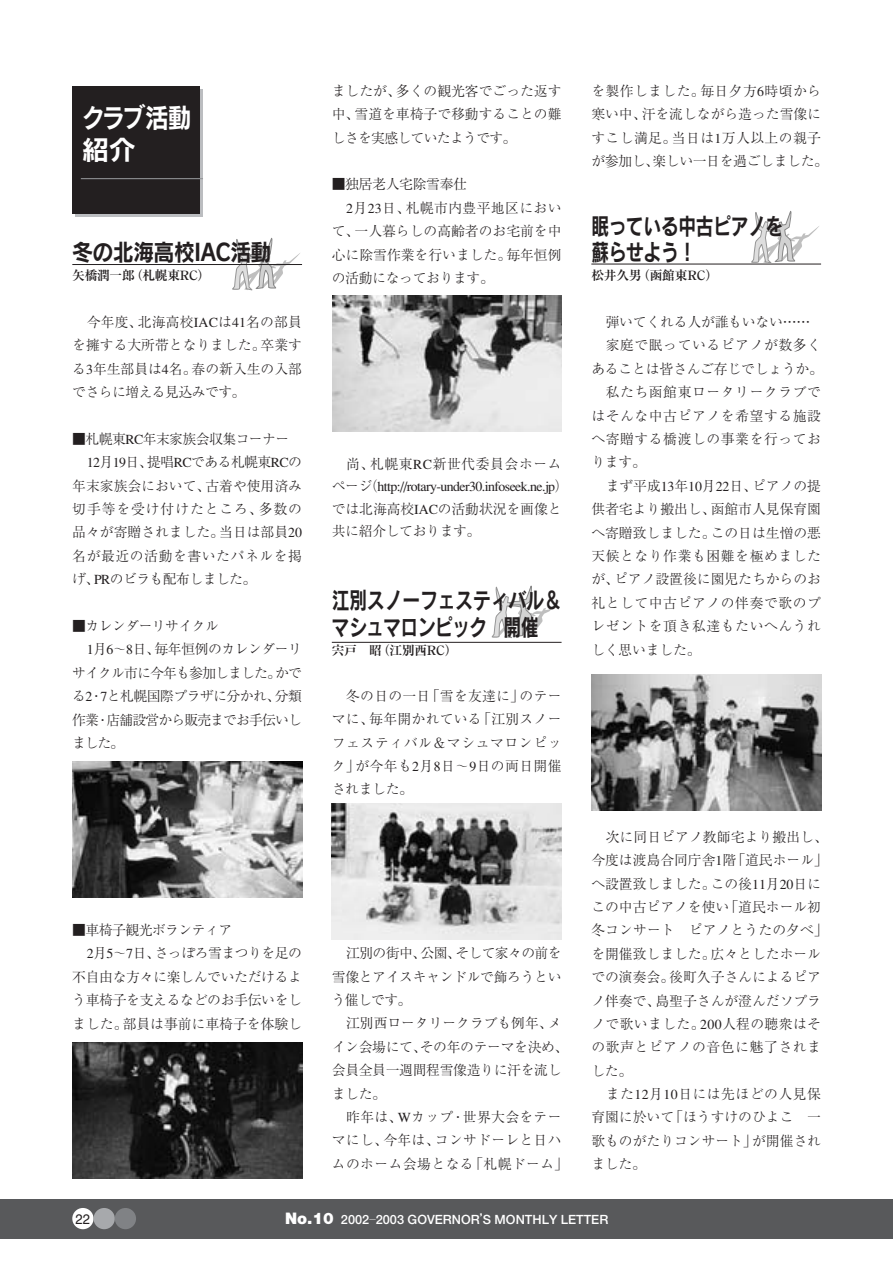
<style>
.page{position:relative;width:893px;height:1262px;background:#fff}
.page>*{position:absolute;margin:0;border:0;box-sizing:border-box;transform-origin:0 0}
.t1{font:27px/31.8px "Rodin CID B";letter-spacing:-.035em;color:#fff;scale:.84 1}
.t2{font:23.4px/26.5px "Rodin CID B";letter-spacing:-.02em;color:#231f20;scale:.76 1}
.t3{font:23.4px "Rodin CID B";letter-spacing:-.02em;color:#231f20;scale:.9 1}
.t4{font:300 13.8px/23.4px "Ryumin";color:#231f20;text-align:justify}
.t5{font:300 13.8px/23.4px "Ryumin";letter-spacing:-.025em;color:#231f20}
.t6{font:300 13.8px "Ryumin";letter-spacing:.04em;color:#231f20}
.t7{font:300 13.8px "Ryumin";letter-spacing:-.04em;color:#231f20}
.t8{font:300 13.8px/23.4px "Ryumin";letter-spacing:.025em;color:#231f20;text-align:center}
.t9{font:300 13.8px "Ryumin";letter-spacing:-.035em;color:#231f20}
.t10{font:300 13.8px "Ryumin";letter-spacing:-.06em;color:#231f20}
.t11{font:300 13.8px "Ryumin";letter-spacing:.065em;color:#231f20}
.t12{font:13.8px "Helvetica";color:#231f20;scale:.95 1}
.t13{font:500 12.75px "Helvetica Neue";color:#fff}
.t14{font:700 12.75px "Ryumin";letter-spacing:-.025em;color:#231f20}
.s1{font-weight:900;font-size:15.9px}
.s2{font-family:"Shin Go"}
</style>
<div class="page">
<img style="left:332px;top:295px;width:229px;height:136px">
<div style="left:0;top:1199px;width:892px;height:40px;background:#58595b"></div>
<div style="left:72px;top:1207px;width:22px;height:22px;background:#fff;border-radius:50%"></div>
<div style="left:93px;top:1207px;width:22px;height:22px;background:#a7a9ac;border-radius:50%"></div>
<div style="left:115px;top:1207px;width:21px;height:22px;background:#808285;border-radius:50%"></div>
<svg style="left:491px;top:585px;width:69px;height:53px"></svg>
<hr style="left:332px;top:642px;width:229px;height:1px;background:#231f20">
<svg style="left:751px;top:211px;width:68px;height:52px"></svg>
<hr style="left:591px;top:264px;width:230px;height:1px;background:#231f20">
<div style="left:75px;top:90px;width:128px;height:127px;background:#bbbdc0"></div>
<div style="left:72px;top:87px;width:128px;height:127px;background:#231f20"></div>
<svg style="left:232px;top:237px;width:68px;height:53px"></svg>
<hr style="left:72px;top:264px;width:230px;height:1px;background:#231f20">
<hr style="left:81px;top:178px;width:122px;height:1px;background:#939598">
<img style="left:72px;top:762px;width:230px;height:136px">
<img style="left:72px;top:1042px;width:230px;height:136px">
<img style="left:332px;top:803px;width:229px;height:136px">
<img style="left:591px;top:674px;width:230px;height:136px">
<h1 class="t1" style="left:82px;top:105px;width:132px">クラブ活動紹介</h1>
<h2 class="t3" style="left:72px;top:243px;width:245px">冬の北海高校IAC活動　</h2>
<p class="t14" style="left:72px;top:271px;width:139px">矢橋潤一郎（札幌東RC）</p>
<p class="t4" style="left:72px;top:312px;width:231px;text-indent:14px">今年度、北海高校IACは41名の部員を擁する大所帯となりました。卒業する3年生部員は4名。春の新入生の入部でさらに増える見込みです。</p>
<p class="t7" style="left:72px;top:434px;width:218px">■札幌東RC年末家族会収集コーナー</p>
<p class="t7" style="left:87px;top:457px;width:217px">12月19日、提唱RCである札幌東RCの</p>
<p class="t4" style="left:72px;top:475px;width:231px">年末家族会において、古着や使用済み</p>
<p class="t11" style="left:72px;top:504px;width:231px">切手等を受け付けたところ、多数の</p>
<p class="t4" style="left:72px;top:522px;width:231px">品々が寄贈されました。当日は部員20</p>
<p class="t6" style="left:72px;top:551px;width:231px">名が最近の活動を書いたパネルを掲</p>
<p class="t7" style="left:72px;top:574px;width:185px">げ、PRのビラも配布しました。</p>
<p class="t7" style="left:72px;top:621px;width:148px">■カレンダーリサイクル</p>
<p class="t9" style="left:87px;top:644px;width:217px">1月6～8日、毎年恒例のカレンダーリ</p>
<p class="t10" style="left:72px;top:667px;width:231px">サイクル市に今年も参加しました。かで</p>
<p class="t7" style="left:72px;top:691px;width:231px">る2・7と札幌国際プラザに分かれ、分類</p>
<p class="t10" style="left:72px;top:714px;width:231px">作業・店舗設営から販売までお手伝いし</p>
<p class="t4" style="left:72px;top:733px;width:53px">ました。</p>
<p class="t7" style="left:72px;top:925px;width:161px">■車椅子観光ボランティア</p>
<p class="t9" style="left:87px;top:948px;width:217px">2月5～7日、さっぽろ雪まつりを足の</p>
<p class="t5" style="left:72px;top:966px;width:231px">不自由な方々に楽しんでいただけるよ</p>
<p class="t5" style="left:72px;top:990px;width:231px">う車椅子を支えるなどのお手伝いをし</p>
<p class="t4" style="left:72px;top:1013px;width:231px">ました。部員は事前に車椅子を体験し</p>
<p class="t4" style="left:332px;top:81px;width:231px">ましたが、多くの観光客でごった返す中、雪道を車椅子で移動することの難しさを実感していたようです。</p>
<p class="t5" style="left:332px;top:174px;width:137px">■独居老人宅除雪奉仕</p>
<p class="t8" style="left:346px;top:198px;width:217px">2月23日、札幌市内豊平地区におい</p>
<p class="t4" style="left:332px;top:221px;width:231px">て、一人暮らしの高齢者のお宅前を中</p>
<p class="t4" style="left:332px;top:245px;width:231px">心に除雪作業を行いました。毎年恒例</p>
<p class="t5" style="left:332px;top:268px;width:164px">の活動になっております。</p>
<p class="t5" style="left:332px;top:454px;width:238px;line-height:22.4px;text-indent:14px">尚、札幌東RC新世代委員会ホームページ（http://rotary-under30.infoseek.ne.jp）では北海高校IACの活動状況を画像と共に紹介しております。</p>
<h2 class="t2" style="left:332px;top:590px;width:304px">江別スノーフェスティバル＆マシュマロンピック　開催</h2>
<p class="t14" style="left:332px;top:646px;width:127px">宍戸　昭（江別西RC）</p>
<p class="t4" style="left:332px;top:686px;width:231px;text-indent:14px">冬の日の一日「雪を友達に」のテーマに、毎年開かれている「江別スノーフェスティバル＆マシュマロンピック」が今年も2月8日～9日の両日開催されました。</p>
<p class="t4" style="left:332px;top:943px;width:231px;text-indent:14px">江別の街中、公園、そして家々の前を雪像とアイスキャンドルで飾ろうという催しです。</p>
<p class="t5" style="left:332px;top:1013px;width:238px;text-indent:14px">江別西ロータリークラブも例年、メイン会場にて、その年のテーマを決め、会員全員一週間程雪像造りに汗を流しました。</p>
<p class="t8" style="left:332px;top:1107px;width:238px">昨年は、Wカップ・世界大会をテー<br>マにし、今年は、コンサドーレと日ハムのホーム会場となる「札幌ドーム」</p>
<p class="t4" style="left:591px;top:81px;width:238px;text-align:left">を製作しました。毎日夕方6時頃から寒い中、汗を流しながら造った雪像にすこし満足。当日は1万人以上の親子が参加し、楽しい一日を過ごしました。</p>
<h2 class="t2" style="left:591px;top:216px;width:254px">眠っている中古ピアノを蘇らせよう！</h2>
<p class="t14" style="left:591px;top:271px;width:128px">松井久男（函館東RC）</p>
<p class="t4" style="left:605px;top:312px;width:206px">弾いてくれる人が誰もいない……</p>
<p class="t6" style="left:605px;top:340px;width:217px">家庭で眠っているピアノが数多く</p>
<p class="t4" style="left:591px;top:359px;width:233px">あることは皆さんご存じでしょうか。</p>
<p class="t6" style="left:605px;top:387px;width:217px">私たち函館東ロータリークラブで</p>
<p class="t6" style="left:591px;top:410px;width:231px">はそんな中古ピアノを希望する施設</p>
<p class="t6" style="left:591px;top:434px;width:231px">へ寄贈する橋渡しの事業を行ってお</p>
<p class="t4" style="left:591px;top:452px;width:56px">ります。</p>
<p class="t4" style="left:605px;top:476px;width:217px">まず平成13年10月22日、ピアノの提</p>
<p class="t4" style="left:591px;top:499px;width:231px">供者宅より搬出し、函館市人見保育園</p>
<p class="t4" style="left:591px;top:522px;width:231px">へ寄贈致しました。この日は生憎の悪</p>
<p class="t6" style="left:591px;top:551px;width:231px">天候となり作業も困難を極めました</p>
<p class="t4" style="left:591px;top:569px;width:231px">が、ピアノ設置後に園児たちからのお</p>
<p class="t6" style="left:591px;top:598px;width:231px">礼として中古ピアノの伴奏で歌のプ</p>
<p class="t6" style="left:591px;top:621px;width:231px">レゼントを頂き私達もたいへんうれ</p>
<p class="t4" style="left:591px;top:639px;width:111px">しく思いました。</p>
<p class="t4" style="left:591px;top:826px;width:238px;text-align:left;text-indent:14px">次に同日ピアノ教師宅より搬出し、今度は渡島合同庁舎1階「道民ホール」へ設置致しました。この後11月20日にこの中古ピアノを使い「道民ホール初冬コンサート　ピアノとうたの夕べ」を開催致しました。広々としたホールでの演奏会。後町久子さんによるピアノ伴奏で、島聖子さんが澄んだソプラノで歌いました。200人程の聴衆はその歌声とピアノの音色に魅了されました。</p>
<p class="t4" style="left:591px;top:1084px;width:231px;text-indent:14px">また12月10日には先ほどの人見保育園に於いて「ほうすけのひよこ　一歌ものがたりコンサート」が開催されました。</p>
<p class="t12" style="left:75px;top:1213px;width:17px">22</p>
<p class="t13" style="left:285px;top:1214px;width:325px"><span class="s1">No.10</span> 2002<span class="s2">―</span>2003 GOVERNOR<span class="s2">’</span>S MONTHLY LETTER</p>
</div>
